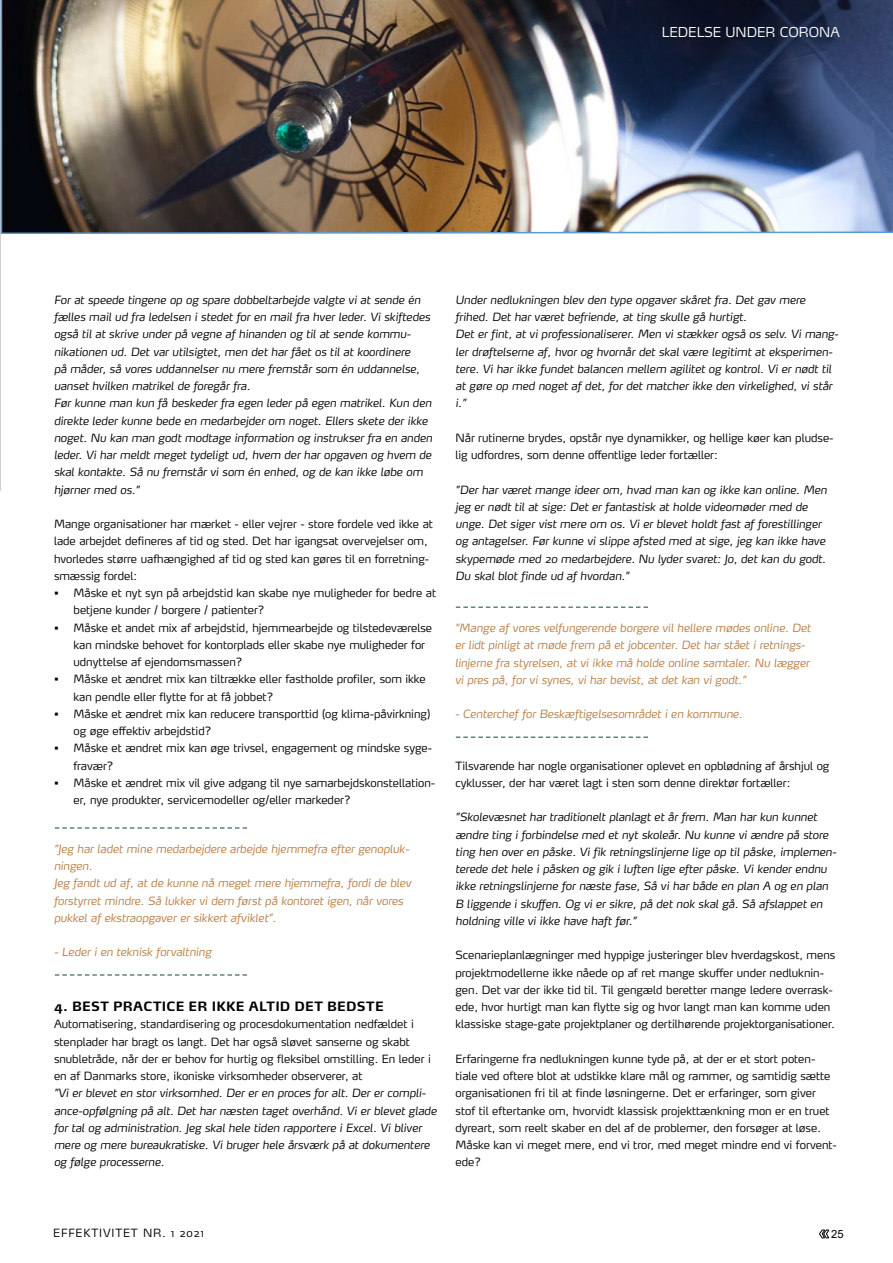
<style>
.page{position:relative;width:893px;height:1263px;background:#fff}
.page>*{position:absolute;margin:0;border:0;box-sizing:border-box;transform-origin:0 0}
.t1{font:300 13.5px "Max";color:#fff}
.t2{font:700 12.75px "Max";letter-spacing:.02em;color:#000}
.t3{font:italic 300 11.25px/17.2px "Max";color:#000}
.t4{font:300 11.25px/17.2px "Max";color:#000}
.t5{font:italic 300 11.25px/17.2px "Max";color:#b87d42}
.t6{font:300 11.25px "Max";letter-spacing:.075em;color:#000}
.t7{font:11.25px "Arial";color:#000}
</style>
<div class="page">
<hr style="left:0;top:0;width:1px;height:491px;background:#d0d0d0">
<svg style="left:55px;top:974px;width:192px;height:2px"></svg>
<svg style="left:55px;top:827px;width:192px;height:2px"></svg>
<svg style="left:456px;top:736px;width:192px;height:2px"></svg>
<svg style="left:456px;top:606px;width:192px;height:2px"></svg>
<img style="left:0;top:0;width:893px;height:234px">
<svg style="left:819px;top:1229px;width:10px;height:9px"></svg>
<p class="t1" style="left:662px;top:24px;width:180px">LEDELSE UNDER CORONA</p>
<p class="t3" style="left:54px;top:291px;width:380px">For at speede tingene op og spare dobbeltarbejde valgte vi at sende én fælles mail ud fra ledelsen i stedet for en mail fra hver leder. Vi skiftedes også til at skrive under på vegne af hinanden og til at sende kommu&shy;nikationen ud. Det var utilsigtet, men det har fået os til at koordinere<br>på måder, så vores uddannelser nu mere fremstår som én uddannelse, uanset hvilken matrikel de foregår fra.<br>Før kunne man kun få beskeder fra egen leder på egen matrikel. Kun den direkte leder kunne bede en medarbejder om noget. Ellers skete der ikke noget. Nu kan man godt modtage information og instrukser fra en anden leder. Vi har meldt meget tydeligt ud, hvem der har opgaven og hvem de skal kontakte. Så nu fremstår vi som én enhed, og de kan ikke løbe om hjørner med os.”</p>
<p class="t4" style="left:54px;top:515px;width:380px">Mange organisationer har mærket - eller vejrer - store fordele ved ikke at lade arbejdet defineres af tid og sted. Det har igangsat overvejelser om, hvorledes større uafhængighed af tid og sted kan gøres til en forretning&shy;smæssig fordel:</p>
<p class="t4" style="left:73px;top:584px;width:364px;text-indent:-19px">• Måske et nyt syn på arbejdstid kan skabe nye muligheder for bedre at betjene kunder / borgere / patienter?</p>
<p class="t4" style="left:73px;top:619px;width:360px;text-indent:-19px">• Måske et andet mix af arbejdstid, hjemmearbejde og tilstedeværelse kan mindske behovet for kontorplads eller skabe nye muligheder for udnyttelse af ejendomsmassen?</p>
<p class="t4" style="left:73px;top:670px;width:354px;text-indent:-19px">• Måske et ændret mix kan tiltrække eller fastholde profiler, som ikke kan pendle eller flytte for at få jobbet?</p>
<p class="t4" style="left:73px;top:705px;width:358px;text-indent:-19px">• Måske et ændret mix kan reducere transporttid (og klima-påvirkning) og øge effektiv arbejdstid?</p>
<p class="t4" style="left:73px;top:739px;width:360px;text-indent:-19px">• Måske et ændret mix kan øge trivsel, engagement og mindske syge&shy;fravær?</p>
<p class="t4" style="left:73px;top:774px;width:363px;text-indent:-19px">• Måske et ændret mix vil give adgang til nye samarbejdskonstellation&shy;er, nye produkter, servicemodeller og/eller markeder?</p>
<p class="t5" style="left:54px;top:840px;width:359px">”Jeg har ladet mine medarbejdere arbejde hjemmefra efter genopluk&shy;ningen.<br>Jeg fandt ud af, at de kunne nå meget mere hjemmefra, fordi de blev forstyrret mindre. Så lukker vi dem først på kontoret igen, når vores pukkel af ekstraopgaver er sikkert afviklet”.</p>
<p class="t5" style="left:54px;top:943px;width:159px">- Leder i en teknisk forvaltning</p>
<p class="t2" style="left:54px;top:998px;width:331px">4. BEST PRACTICE ER IKKE ALTID DET BEDSTE</p>
<p class="t4" style="left:54px;top:1015px;width:378px">Automatisering, standardisering og procesdokumentation nedfældet i stenplader har bragt os langt. Det har også sløvet sanserne og skabt snubletråde, når der er behov for hurtig og fleksibel omstilling. En leder i en af Danmarks store, ikoniske virksomheder observerer, at</p>
<p class="t3" style="left:54px;top:1084px;width:384px">”Vi er blevet en stor virksomhed. Der er en proces for alt. Der er compli&shy;ance-opfølgning på alt. Det har næsten taget overhånd. Vi er blevet glade for tal og administration. Jeg skal hele tiden rapportere i Excel. Vi bliver mere og mere bureaukratiske. Vi bruger hele årsværk på at dokumentere og følge processerne.</p>
<p class="t3" style="left:455px;top:291px;width:385px">Under nedlukningen blev den type opgaver skåret fra. Det gav mere frihed. Det har været befriende, at ting skulle gå hurtigt.<br>Det er fint, at vi professionaliserer. Men vi stækker også os selv. Vi mang&shy;ler drøftelserne af, hvor og hvornår det skal være legitimt at eksperimen&shy;tere. Vi har ikke fundet balancen mellem agilitet og kontrol. Vi er nødt til at gøre op med noget af det, for det matcher ikke den virkelighed, vi står i.”</p>
<p class="t4" style="left:455px;top:429px;width:380px">Når rutinerne brydes, opstår nye dynamikker, og hellige køer kan pludse&shy;lig udfordres, som denne offentlige leder fortæller:</p>
<p class="t3" style="left:455px;top:481px;width:373px">”Der har været mange ideer om, hvad man kan og ikke kan online. Men jeg er nødt til at sige: Det er fantastisk at holde videomøder med de unge. Det siger vist mere om os. Vi er blevet holdt fast af forestillinger og antagelser. Før kunne vi slippe afsted med at sige, jeg kan ikke have skypemøde med 20 medarbejdere. Nu lyder svaret: Jo, det kan du godt.<br>Du skal blot finde ud af hvordan.”</p>
<p class="t5" style="left:455px;top:619px;width:357px">”Mange af vores velfungerende borgere vil hellere mødes online. Det er lidt pinligt at møde frem på et jobcenter. Det har stået i retnings&shy;linjerne fra styrelsen, at vi ikke må holde online samtaler. Nu lægger vi pres på, for vi synes, vi har bevist, at det kan vi godt.”</p>
<p class="t5" style="left:455px;top:706px;width:289px">- Centerchef for Beskæftigelsesområdet i en kommune.</p>
<p class="t4" style="left:455px;top:757px;width:375px">Tilsvarende har nogle organisationer oplevet en opblødning af årshjul og cyklusser, der har været lagt i sten som denne direktør fortæller:</p>
<p class="t3" style="left:455px;top:808px;width:382px">”Skolevæsnet har traditionelt planlagt et år frem. Man har kun kunnet ændre ting i forbindelse med et nyt skoleår. Nu kunne vi ændre på store ting hen over en påske. Vi fik retningslinjerne lige op til påske, implemen&shy;terede det hele i påsken og gik i luften lige efter påske. Vi kender endnu ikke retningslinjerne for næste fase, Så vi har både en plan A og en plan B liggende i skuffen. Og vi er sikre, på det nok skal gå. Så afslappet en holdning ville vi ikke have haft før.”</p>
<p class="t4" style="left:455px;top:946px;width:381px">Scenarieplanlægninger med hyppige justeringer blev hverdagskost, mens projektmodellerne ikke nåede op af ret mange skuffer under nedluknin&shy;gen. Det var der ikke tid til. Til gengæld beretter mange ledere overrask&shy;ede, hvor hurtigt man kan flytte sig og hvor langt man kan komme uden klassiske stage-gate projektplaner og dertilhørende projektorganisationer.</p>
<p class="t4" style="left:455px;top:1050px;width:383px">Erfaringerne fra nedlukningen kunne tyde på, at der er et stort poten&shy;tiale ved oftere blot at udstikke klare mål og rammer, og samtidig sætte organisationen fri til at finde løsningerne. Det er erfaringer, som giver stof til eftertanke om, hvorvidt klassisk projekttænkning mon er en truet dyreart, som reelt skaber en del af de problemer, den forsøger at løse.<br>Måske kan vi meget mere, end vi tror, med meget mindre end vi forvent&shy;ede?</p>
<p class="t6" style="left:53px;top:1226px;width:152px">EFFEKTIVITET NR. 1 2021</p>
<p class="t7" style="left:831px;top:1226px;width:14px">25</p>
</div>
